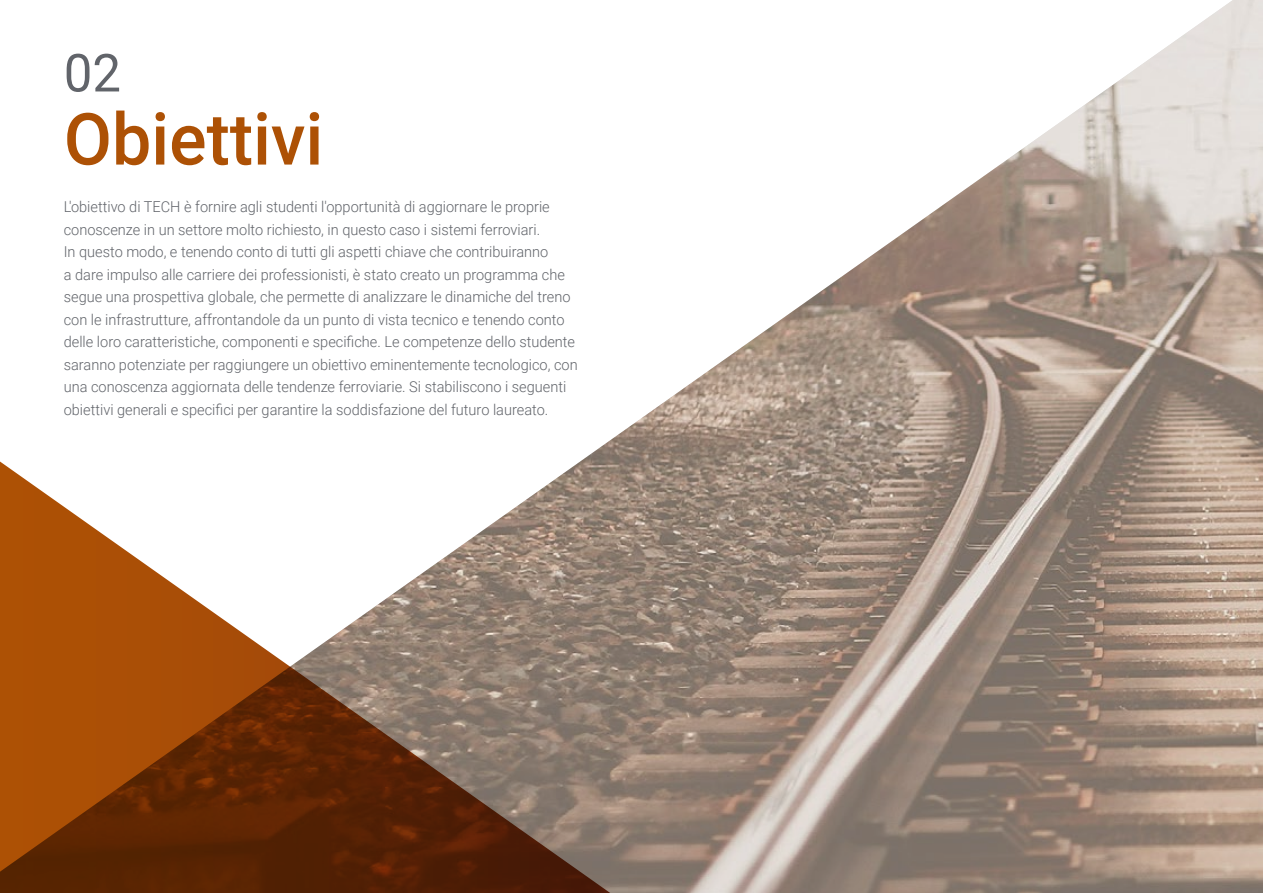
<style>
.page{position:relative;width:1263px;height:893px;background:#fff}
.page>*{position:absolute;margin:0;border:0;box-sizing:border-box;transform-origin:0 0}
.t1{font:500 72px "Roboto";color:#ad5105}
.t2{font:52.5px "Roboto";color:#61646a}
.t3{font:300 15px/22.5px "Roboto";color:#61646a}
</style>
<div class="page">
<img style="left:602px;top:0;width:661px;height:893px">
<svg style="left:0;top:446px;width:640px;height:447px"></svg>
<h2 class="t2" style="left:64px;top:36px;width:59px">02</h2>
<h1 class="t1" style="left:64px;top:89px;width:261px">Obiettivi</h1>
<p class="t3" style="left:64px;top:195px;width:515px">L'obiettivo di TECH è fornire agli studenti l'opportunità di aggiornare le proprie conoscenze in un settore molto richiesto, in questo caso i sistemi ferroviari.<br>In questo modo, e tenendo conto di tutti gli aspetti chiave che contribuiranno<br>a dare impulso alle carriere dei professionisti, è stato creato un programma che segue una prospettiva globale, che permette di analizzare le dinamiche del treno con le infrastrutture, affrontandole da un punto di vista tecnico e tenendo conto delle loro caratteristiche, componenti e specifiche. Le competenze dello studente saranno potenziate per raggiungere un obiettivo eminentemente tecnologico, con una conoscenza aggiornata delle tendenze ferroviarie. Si stabiliscono i seguenti obiettivi generali e specifici per garantire la soddisfazione del futuro laureato.</p>
</div>
